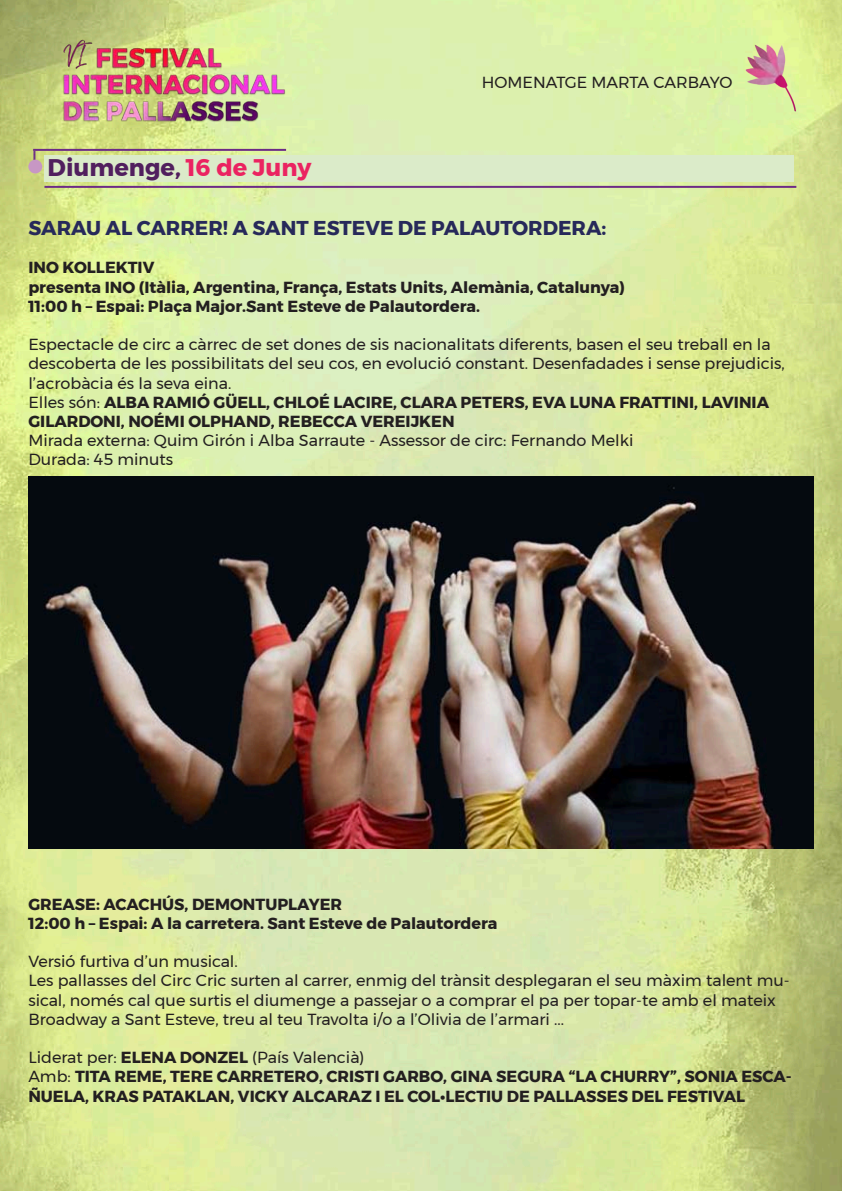
<style>
.page{position:relative;width:842px;height:1191px;background:#fff}
.page>*{position:absolute;margin:0;border:0;box-sizing:border-box;transform-origin:0 0}
.t1{font:700 24px "Montserrat";color:#511f5e}
.t2{font:700 20px "Montserrat";color:#27295a}
.t3{font:16px/19.2px "Montserrat";color:#231f20}
.t4{font:700 16px/19.2px "Montserrat";color:#231f20}
.s1{color:#eb2361}
.s2{font-weight:400}
.s3{font-weight:700}
</style>
<div class="page">
<img style="left:0;top:0;width:842px;height:1191px">
<img style="left:16px;top:0;width:329px;height:206px">
<img style="left:725px;top:33px;width:91px;height:90px">
<svg style="left:45px;top:185px;width:751px;height:3px;background:#916c90"></svg>
<svg style="left:33px;top:148px;width:253px;height:17px;background:#beb992"></svg>
<div style="left:28px;top:160px;width:14px;height:13px;background:#c797c4;border-radius:50%"></div>
<div style="left:44px;top:156px;width:749px;height:26px;background:#dbebc9"></div>
<img style="left:28px;top:476px;width:786px;height:372px">
<p class="t3" style="left:482px;top:72px;width:252px">HOMENATGE MARTA CARBAYO</p>
<p class="t1" style="left:48px;top:148px;width:265px">Diumenge, <span class="s1">16 de Juny</span></p>
<p class="t2" style="left:28px;top:212px;width:579px">SARAU AL CARRER! A SANT ESTEVE DE PALAUTORDERA:</p>
<p class="t4" style="left:28px;top:258px;width:128px">INO KOLLEKTIV</p>
<p class="t4" style="left:28px;top:277px;width:598px">presenta INO (Itàlia, Argentina, França, Estats Units, Alemània, Catalunya)</p>
<p class="t4" style="left:28px;top:296px;width:453px">11:00 h – Espai: Plaça Major.Sant Esteve de Palautordera.</p>
<p class="t3" style="left:28px;top:335px;width:758px">Espectacle de circ a càrrec de set dones de sis nacionalitats diferents, basen el seu treball en la descoberta de les possibilitats del seu cos, en evolució constant. Desenfadades i sense prejudicis, l’acrobàcia és la seva eina.</p>
<p class="t4" style="left:28px;top:392px;width:742px"><span class="s2">Elles són:</span> ALBA RAMIÓ GÜELL, CHLOÉ LACIRE, CLARA PETERS, EVA LUNA FRATTINI, LAVINIA<br>GILARDONI, NOÉMI OLPHAND, REBECCA VEREIJKEN</p>
<p class="t3" style="left:28px;top:431px;width:607px">Mirada externa: Quim Girón i Alba Sarraute - Assessor de circ: Fernando Melki</p>
<p class="t3" style="left:28px;top:450px;width:146px">Durada: 45 minuts</p>
<p class="t4" style="left:28px;top:894px;width:315px">GREASE: ACACHÚS, DEMONTUPLAYER</p>
<p class="t4" style="left:28px;top:913px;width:471px">12:00 h – Espai: A la carretera. Sant Esteve de Palautordera</p>
<p class="t3" style="left:28px;top:951px;width:211px">Versió furtiva d’un musical.</p>
<p class="t3" style="left:28px;top:971px;width:763px">Les pallasses del Circ Cric surten al carrer, enmig del trànsit desplegaran el seu màxim talent mu&shy;sical, només cal que surtis el diumenge a passejar o a comprar el pa per topar-te amb el mateix<br>Broadway a Sant Esteve, treu al teu Travolta i/o a l’Olivia de l’armari ...</p>
<p class="t3" style="left:28px;top:1047px;width:338px">Liderat per: <span class="s3">ELENA DONZEL</span> (País Valencià)</p>
<p class="t4" style="left:28px;top:1067px;width:765px"><span class="s2">Amb:</span> TITA REME, TERE CARRETERO, CRISTI GARBO, GINA SEGURA “LA CHURRY”, SONIA ESCA-<br>ÑUELA, KRAS PATAKLAN, VICKY ALCARAZ I EL COL•LECTIU DE PALLASSES DEL FESTIVAL</p>
</div>
